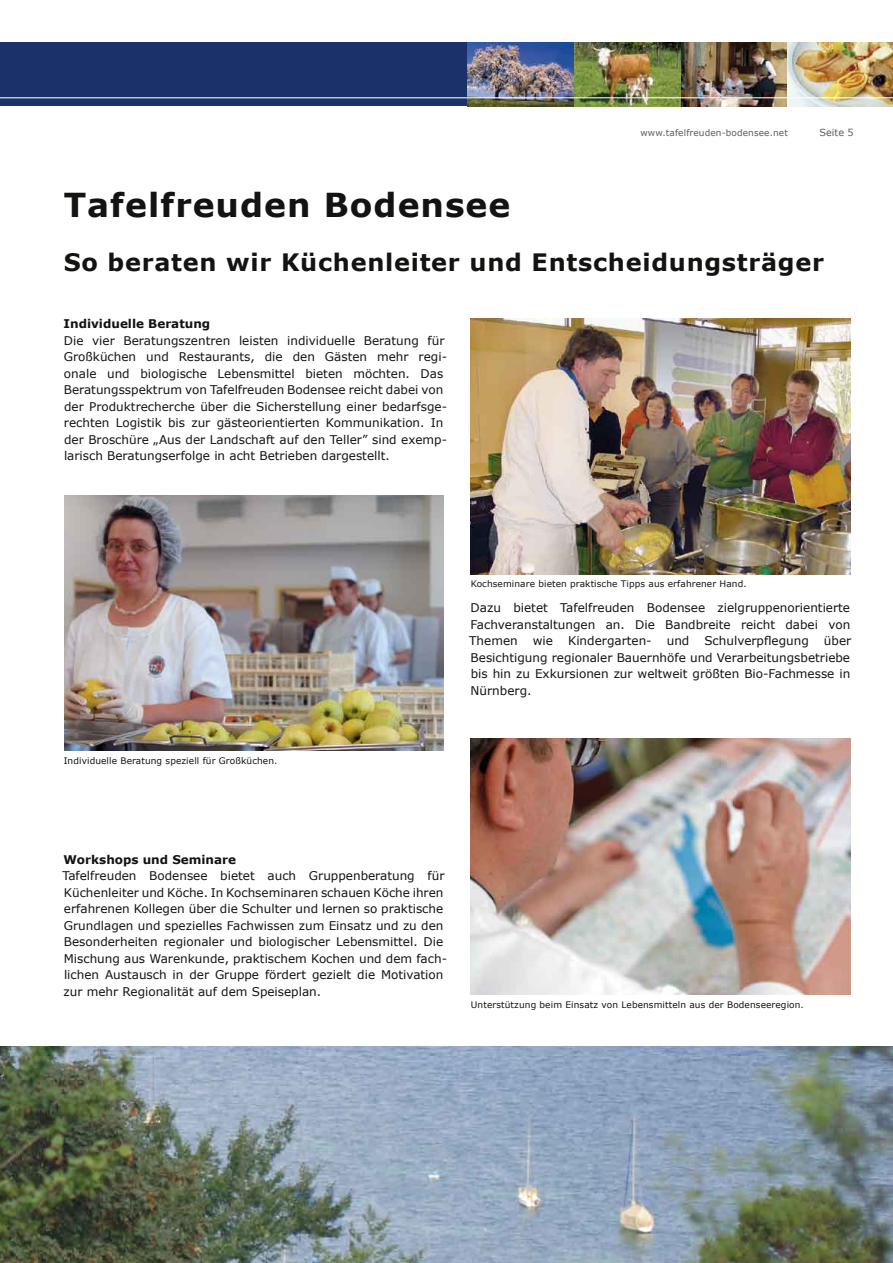
<style>
.page{position:relative;width:893px;height:1263px;background:#fff}
.page>*{position:absolute;margin:0;border:0;box-sizing:border-box;transform-origin:0 0}
.t1{font:700 33px "Verdana";letter-spacing:.03em;color:#141312}
.t2{font:700 24px "Verdana";letter-spacing:.03em;color:#141312}
.t3{font:12px/16.5px "Verdana";color:#141312}
.t4{font:700 12px "Verdana";color:#141312}
.t5{font:9.75px "Verdana";color:#5c5c5e}
.t6{font:9px "Verdana";letter-spacing:.01em;color:#141312}
.t7{font:9px "Verdana";letter-spacing:.01em;color:#5c5c5e}
</style>
<div class="page">
<img style="left:0;top:1046px;width:893px;height:217px">
<div style="left:0;top:43px;width:468px;height:63px;background:#1b316a"></div>
<img style="left:468px;top:43px;width:425px;height:63px">
<hr style="left:0;top:97px;width:893px;height:1px;background:#fff">
<img style="left:470px;top:319px;width:380px;height:255px">
<img style="left:64px;top:496px;width:380px;height:255px">
<img style="left:471px;top:739px;width:379px;height:255px">
<p class="t7" style="left:640px;top:127px;width:149px">www.tafelfreuden-bodensee.net</p>
<p class="t5" style="left:819px;top:126px;width:36px">Seite 5</p>
<h1 class="t1" style="left:64px;top:184px;width:448px">Tafelfreuden Bodensee</h1>
<h2 class="t2" style="left:64px;top:247px;width:762px">So beraten wir Küchenleiter und Entscheidungsträger</h2>
<p class="t4" style="left:64px;top:316px;width:148px">Individuelle Beratung</p>
<p class="t3" style="left:64px;top:332px;width:385px">Die vier Beratungszentren leisten individuelle Beratung für Großküchen und Restaurants, die den Gästen mehr regi&shy;onale und biologische Lebensmittel bieten möchten. Das Beratungsspektrum von Tafelfreuden Bodensee reicht dabei von der Produktrecherche über die Sicherstellung einer bedarfsge&shy;rechten Logistik bis zur gästeorientierten Kommunikation. In der Broschüre „Aus der Landschaft auf den Teller” sind exemp&shy;larisch Beratungserfolge in acht Betrieben dargestellt.</p>
<p class="t6" style="left:64px;top:755px;width:215px">Individuelle Beratung speziell für Großküchen.</p>
<p class="t6" style="left:471px;top:578px;width:277px">Kochseminare bieten praktische Tipps aus erfahrener Hand.</p>
<p class="t3" style="left:469px;top:599px;width:383px;text-align:justify">Dazu bietet Tafelfreuden Bodensee zielgruppenorientierte Fachveranstaltungen an. Die Bandbreite reicht dabei von Themen</p>
<p class="t3" style="left:533px;top:632px;width:22px">wie</p>
<p class="t3" style="left:568px;top:632px;width:85px">Kindergarten-</p>
<p class="t3" style="left:667px;top:632px;width:24px">und</p>
<p class="t3" style="left:704px;top:632px;width:106px">Schulverpflegung</p>
<p class="t3" style="left:471px;top:632px;width:382px;text-align:justify;text-indent:353px">über Besichtigung regionaler Bauernhöfe und Verarbeitungsbetriebe bis hin zu Exkursionen zur weltweit größten Bio-Fachmesse in Nürnberg.</p>
<p class="t4" style="left:63px;top:852px;width:174px">Workshops und Seminare</p>
<p class="t3" style="left:62px;top:867px;width:386px">Tafelfreuden Bodensee bietet auch Gruppenberatung für Küchenleiter und Köche. In Kochseminaren schauen Köche ihren erfahrenen Kollegen über die Schulter und lernen so praktische Grundlagen und spezielles Fachwissen zum Einsatz und zu den Besonderheiten regionaler und biologischer Lebensmittel. Die Mischung aus Warenkunde, praktischem Kochen und dem fach&shy;lichen Austausch in der Gruppe fördert gezielt die Motivation zur mehr Regionalität auf dem Speiseplan.</p>
<p class="t6" style="left:471px;top:999px;width:334px">Unterstützung beim Einsatz von Lebensmitteln aus der Bodenseeregion.</p>
</div>
